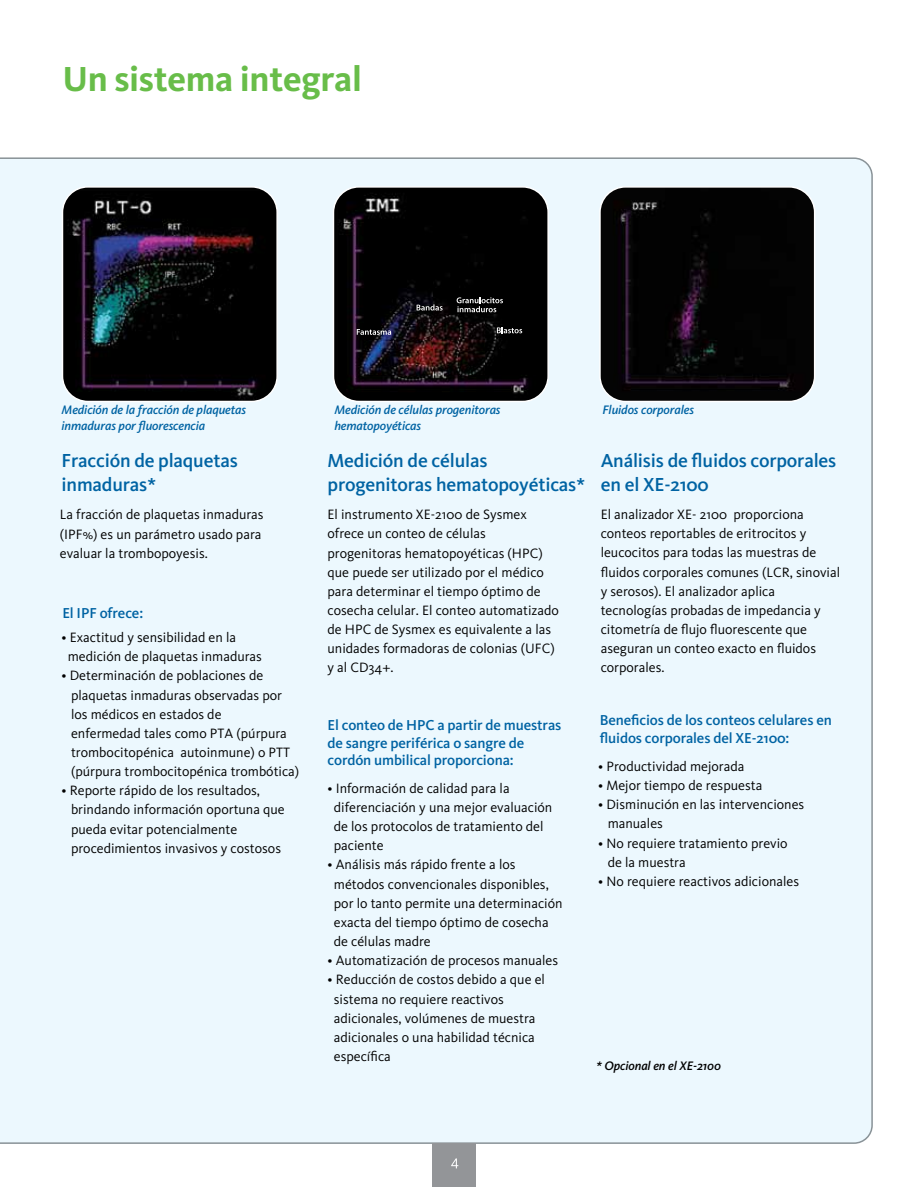
<style>
.page{position:relative;width:915px;height:1187px;background:#fff}
.page>*{position:absolute;margin:0;border:0;box-sizing:border-box;transform-origin:0 0}
.t1{font:700 36px "Kievit OT";letter-spacing:-.01em;color:#68bd49}
.t2{font:500 19.5px/23.4px "Kievit Pro";letter-spacing:-.01em;color:#0063a3}
.t3{font:500 14.85px/17.9px "Kievit Pro";letter-spacing:-.01em;color:#0063a3}
.t4{font:14.1px/19.2px "Kievit Pro";color:#000}
.t5{font:italic 500 12.75px/15.3px "Kievit Pro";letter-spacing:-.01em;color:#0063a3}
.t6{font:italic 500 12.75px "Kievit Pro";letter-spacing:-.01em;color:#000}
</style>
<div class="page">
<div style="left:0;top:157px;width:872px;height:986px;background:#ecf8fe"></div>
<img style="left:62px;top:187px;width:215px;height:214px">
<div style="left:62px;top:186px;width:216px;height:216px;border:2px solid #fff;border-radius:26px"></div>
<img style="left:599px;top:187px;width:215px;height:214px">
<div style="left:599px;top:186px;width:216px;height:216px;border:2px solid #fff;border-radius:26px"></div>
<img style="left:333px;top:187px;width:215px;height:214px">
<div style="left:332px;top:186px;width:216px;height:216px;border:2px solid #fff;border-radius:26px"></div>
<div style="left:432px;top:1143px;width:43px;height:43px;background:#939598"></div>
<svg style="left:451px;top:1158px;width:7px;height:10px"></svg>
<svg style="left:356px;top:329px;width:35px;height:6px"></svg>
<svg style="left:416px;top:304px;width:26px;height:6px"></svg>
<svg style="left:456px;top:297px;width:47px;height:15px"></svg>
<svg style="left:496px;top:327px;width:26px;height:6px"></svg>
<h1 class="t1" style="left:62px;top:58px;width:301px">Un sistema integral</h1>
<p class="t5" style="left:61px;top:402px;width:186px">Medición de la fracción de plaquetas inmaduras por fluorescencia</p>
<p class="t5" style="left:334px;top:402px;width:168px">Medición de células progenitoras hematopoyéticas</p>
<p class="t5" style="left:602px;top:402px;width:93px">Fluidos corporales</p>
<h2 class="t2" style="left:61px;top:449px;width:178px">Fracción de plaquetas inmaduras*</h2>
<h2 class="t2" style="left:327px;top:449px;width:259px">Medición de células progenitoras hematopoyéticas*</h2>
<h2 class="t2" style="left:600px;top:449px;width:237px">Análisis de fluidos corporales en el XE-2100</h2>
<p class="t4" style="left:60px;top:505px;width:205px">La fracción de plaquetas inmaduras (IPF%) es un parámetro usado para evaluar la trombopoyesis.</p>
<p class="t3" style="left:62px;top:604px;width:82px">El IPF ofrece:</p>
<p class="t4" style="left:68px;top:627px;width:195px;text-indent:-6px">• Exactitud y sensibilidad en la medición de plaquetas inmaduras</p>
<p class="t4" style="left:71px;top:666px;width:230px;text-indent:-9px">• Determinación de poblaciones de plaquetas inmaduras observadas por los médicos en estados de<br>enfermedad tales como PTA (púrpura trombocitopénica autoinmune) o PTT (púrpura trombocitopénica trombótica)</p>
<p class="t4" style="left:71px;top:780px;width:215px;text-indent:-9px">• Reporte rápido de los resultados, brindando información oportuna que pueda evitar potencialmente procedimientos invasivos y costosos</p>
<p class="t4" style="left:327px;top:505px;width:233px">El instrumento XE-2100 de Sysmex ofrece un conteo de células progenitoras hematopoyéticas (HPC) que puede ser utilizado por el médico para determinar el tiempo óptimo de cosecha celular. El conteo automatizado de HPC de Sysmex es equivalente a las unidades formadoras de colonias (UFC) y al CD34+.</p>
<p class="t4" style="left:600px;top:504px;width:241px">El analizador XE- 2100 proporciona conteos reportables de eritrocitos y leucocitos para todas las muestras de fluidos corporales comunes (LCR, sinovial y serosos). El analizador aplica tecnologías probadas de impedancia y citometría de flujo fluorescente que aseguran un conteo exacto en fluidos corporales.</p>
<p class="t3" style="left:327px;top:715px;width:235px">El conteo de HPC a partir de muestras de sangre periférica o sangre de cordón umbilical proporciona:</p>
<p class="t3" style="left:599px;top:710px;width:233px">Beneficios de los conteos celulares en fluidos corporales del XE-2100:</p>
<p class="t4" style="left:598px;top:756px;width:148px">• Productividad mejorada</p>
<p class="t4" style="left:598px;top:775px;width:165px">• Mejor tiempo de respuesta</p>
<p class="t4" style="left:607px;top:794px;width:198px;text-indent:-9px">• Disminución en las intervenciones manuales</p>
<p class="t4" style="left:607px;top:833px;width:181px;text-indent:-9px">• No requiere tratamiento previo de la muestra</p>
<p class="t4" style="left:598px;top:871px;width:202px">• No requiere reactivos adicionales</p>
<p class="t4" style="left:334px;top:778px;width:220px;text-indent:-6px">• Información de calidad para la diferenciación y una mejor evaluación de los protocolos de tratamiento del paciente</p>
<p class="t4" style="left:334px;top:855px;width:230px;text-indent:-6px">• Análisis más rápido frente a los métodos convencionales disponibles, por lo tanto permite una determinación exacta del tiempo óptimo de cosecha de células madre</p>
<p class="t4" style="left:327px;top:950px;width:232px">• Automatización de procesos manuales</p>
<p class="t4" style="left:334px;top:969px;width:212px;text-indent:-6px">• Reducción de costos debido a que el sistema no requiere reactivos adicionales, volúmenes de muestra adicionales o una habilidad técnica específica</p>
<p class="t6" style="left:596px;top:1058px;width:126px">* Opcional en el XE-2100</p>
</div>
